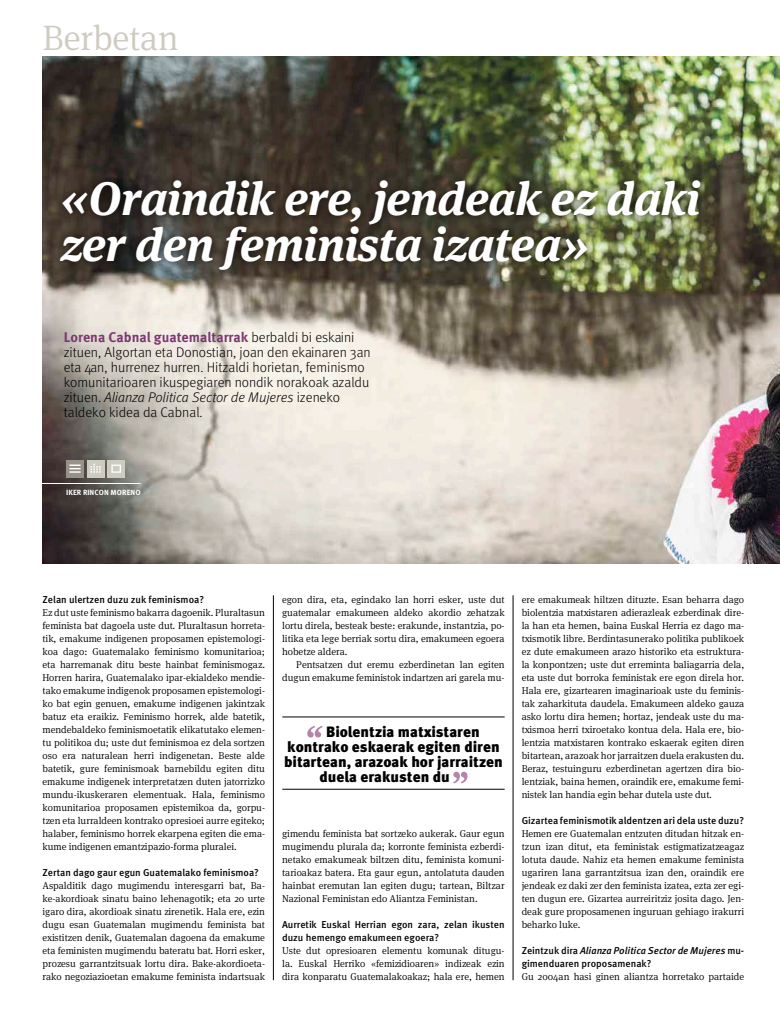
<style>
.page{position:relative;width:780px;height:1021px;background:#fff}
.page>*{position:absolute;margin:0;border:0;box-sizing:border-box;transform-origin:0 0}
.t1{font:italic 700 47px/46px "Hiruka Serif";letter-spacing:-.01em;color:#fff}
.t2{font:300 35.4px "Hiruka Serif";letter-spacing:-.005em;color:#cecbc0}
.t3{font:900 15px "Hiruka";color:#000}
.t4{font:300 14px/15px "Hiruka";color:#000}
.t5{font:300 10px/13px "Hiruka Serif";color:#000;text-align:justify}
.t6{font:500 10px/13px "Hiruka";color:#000}
.t7{font:700 7.5px "Hiruka";letter-spacing:.01em;color:#fff}
.s1{font-weight:700;color:#7b3871}
.s2{font-weight:700;color:#7e3872}
.s3{font-style:italic}
</style>
<div class="page">
<img style="left:43px;top:57px;width:737px;height:507px">
<div style="left:52px;top:171px;width:657px;height:108px;background:#000;opacity:.75"></div>
<hr style="left:282px;top:716px;width:222px;height:1px;background:#000">
<hr style="left:282px;top:789px;width:222px;height:1px;background:#000">
<svg style="left:307px;top:726px;width:16px;height:11px"></svg>
<svg style="left:453px;top:771px;width:14px;height:12px"></svg>
<hr style="left:513px;top:595px;width:1px;height:385px;background:#000">
<hr style="left:273px;top:595px;width:1px;height:385px;background:#000">
<hr style="left:0;top:483px;width:141px;height:1px;background:#fff">
<div style="left:87px;top:460px;width:17px;height:17px;background:#cecbc0"></div>
<svg style="left:91px;top:463px;width:10px;height:10px"></svg>
<div style="left:66px;top:460px;width:18px;height:17px;background:#979287"></div>
<svg style="left:69px;top:464px;width:12px;height:9px"></svg>
<div style="left:107px;top:460px;width:18px;height:17px;background:#cecbc0"></div>
<svg style="left:111px;top:464px;width:10px;height:9px"></svg>
<h2 class="t2" style="left:43px;top:12px;width:137px">Berbetan</h2>
<h1 class="t1" style="left:61px;top:172px;width:640px">«Oraindik ere, jendeak ez daki zer den feminista izatea»</h1>
<p class="t4" style="left:64px;top:330px;width:308px"><span class="s1">Lorena Cabna</span><span class="s2">l g</span><span class="s1">uatemaltarrak</span> berbaldi bi eskaini zituen, Algortan eta Donostian, joan den ekainaren 3an eta 4an, hurrenez hurren. Hitzaldi horietan, feminismo komunitarioaren ikuspegiaren nondik norakoak azaldu zituen. <span class="s3">Alianza Politica Sector de Mujeres</span> izeneko taldeko kidea da Cabnal.</p>
<p class="t7" style="left:66px;top:486px;width:76px">Iker Rincon Moreno</p>
<p class="t6" style="left:43px;top:593px;width:163px">Zelan ulertzen duzu zuk feminismoa?</p>
<p class="t5" style="left:43px;top:605px;width:224px">Ez dut uste feminismo bakarra dagoenik. Pluraltasun feminista bat dagoela uste dut. Pluraltasun horreta&shy;tik, emakume indigenen proposamen epistemologi&shy;koa dago: Guatemalako feminismo komunitarioa; eta harremanak ditu beste hainbat feminismogaz.<br>Horren harira, Guatemalako ipar-ekialdeko mendie&shy;tako emakume indigenok proposamen epistemologi&shy;ko bat egin genuen, emakume indigenen jakintzak batuz eta eraikiz. Feminismo horrek, alde batetik, mendebaldeko feminismoetatik elikatutako elemen&shy;tu politikoa du; uste dut feminismoa ez dela sortzen oso era naturalean herri indigenetan. Beste alde batetik, gure feminismoak barnebildu egiten ditu emakume indigenek interpretatzen duten jatorrizko mundu-ikuskeraren elementuak. Hala, feminismo komunitarioa proposamen epistemikoa da, gorpu&shy;tzen eta lurraldeen kontrako opresioei aurre egiteko; halaber, feminismo horrek ekarpena egiten die ema&shy;kume indigenen emantzipazio-forma pluralei.</p>
<p class="t6" style="left:43px;top:866px;width:218px">Zertan dago gaur egun Guatemalako feminismoa?</p>
<p class="t5" style="left:43px;top:878px;width:224px">Aspalditik dago mugimendu interesgarri bat, Ba&shy;ke-akordioak sinatu baino lehenagotik; eta 20 urte igaro dira, akordioak sinatu zirenetik. Hala ere, ezin dugu esan Guatemalan mugimendu feminista bat existitzen denik, Guatemalan dagoena da emakume eta feministen mugimendu bateratu bat. Horri esker, prozesu garrantzitsuak lortu dira. Bake-akordioeta&shy;rako negoziazioetan emakume feminista indartsuak</p>
<p class="t5" style="left:282px;top:592px;width:224px">egon dira, eta, egindako lan horri esker, uste dut guatemalar emakumeen aldeko akordio zehatzak lortu direla, besteak beste: erakunde, instantzia, po&shy;litika eta lege berriak sortu dira, emakumeen egoera hobetze aldera.</p>
<p class="t5" style="left:282px;top:657px;width:224px;text-align:right">Pentsatzen dut eremu ezberdinetan lan egiten dugun emakume feministok indartzen ari garela mu-</p>
<h3 class="t3" style="left:326px;top:722px;width:155px">Biolentzia matxistaren</h3>
<h3 class="t3" style="left:287px;top:737px;width:214px">kontrako eskaerak egiten diren</h3>
<h3 class="t3" style="left:284px;top:752px;width:220px">bitartean, arazoak hor jarraitzen</h3>
<h3 class="t3" style="left:319px;top:767px;width:132px">duela erakusten du</h3>
<p class="t5" style="left:282px;top:826px;width:224px">gimendu feminista bat sortzeko aukerak. Gaur egun mugimendu plurala da; korronte feminista ezberdi&shy;netako emakumeak biltzen ditu, feminista komuni&shy;tarioakaz batera. Eta gaur egun, antolatuta dauden hainbat eremutan lan egiten dugu; tartean, Biltzar Nazional Feministan edo Aliantza Feministan.</p>
<p class="t6" style="left:282px;top:918px;width:224px">Aurretik Euskal Herrian egon zara, zelan ikusten duzu hemengo emakumeen egoera?</p>
<p class="t5" style="left:282px;top:943px;width:224px">Uste dut opresioaren elementu komunak ditugu&shy;la. Euskal Herriko «femizidioaren» indizeak ezin dira konparatu Guatemalakoakaz; hala ere, hemen</p>
<p class="t5" style="left:521px;top:592px;width:224px">ere emakumeak hiltzen dituzte. Esan beharra dago biolentzia matxistaren adierazleak ezberdinak dire&shy;la han eta hemen, baina Euskal Herria ez dago ma&shy;txismotik libre. Berdintasunerako politika publikoek ez dute emakumeen arazo historiko eta estruktura&shy;la konpontzen; uste dut erreminta baliagarria dela, eta uste dut borroka feministak ere egon direla hor.<br>Hala ere, gizartearen imaginarioak uste du feminis&shy;tak zaharkituta daudela. Emakumeen aldeko gauza asko lortu dira hemen; hortaz, jendeak uste du ma&shy;txismoa herri txiroetako kontua dela. Hala ere, bio&shy;lentzia matxistaren kontrako eskaerak egiten diren bitartean, arazoak hor jarraitzen duela erakusten du.<br>Beraz, testuinguru ezberdinetan agertzen dira bio&shy;lentziak, baina hemen, oraindik ere, emakume femi&shy;nistek lan handia egin behar dutela uste dut.</p>
<p class="t6" style="left:521px;top:814px;width:224px">Gizartea feminismotik aldentzen ari dela uste duzu?</p>
<p class="t5" style="left:521px;top:826px;width:224px">Hemen ere Guatemalan entzuten ditudan hitzak en&shy;tzun izan ditut, eta feministak estigmatizatzeagaz lotuta daude. Nahiz eta hemen emakume feminista ugariren lana garrantzitsua izan den, oraindik ere jendeak ez daki zer den feminista izatea, ezta zer egi&shy;ten dugun ere. Gizartea aurreiritziz josita dago. Jen&shy;deak gure proposamenen inguruan gehiago irakurri beharko luke.</p>
<p class="t6" style="left:521px;top:944px;width:224px">Zeintzuk dira <span class="s3">Alianza Politica Sector de Mujeres</span> mu&shy;gimenduaren proposamenak?</p>
<p class="t5" style="left:521px;top:969px;width:224px">Gu 2004an hasi ginen aliantza horretako partaide</p>
</div>
